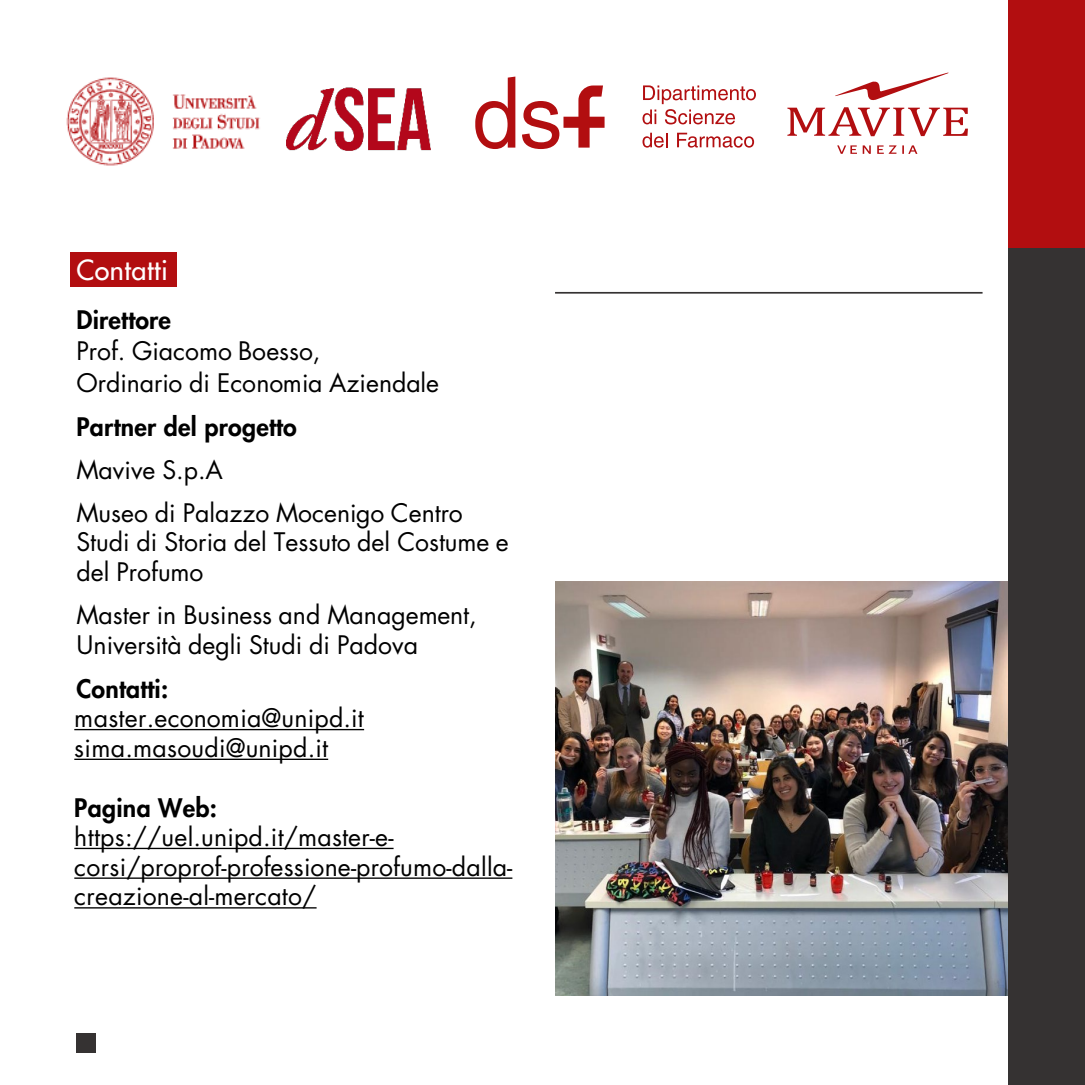
<style>
.page{position:relative;width:1085px;height:1085px;background:#fff}
.page>*{position:absolute;margin:0;border:0;box-sizing:border-box;transform-origin:0 0}
.t1{font:500 27px "Futura Std";letter-spacing:.02em;color:#fff}
.t2{font:24.75px/29.7px "Futura Std";letter-spacing:.005em;color:#000}
.t3{font:800 24.75px "Futura Std";letter-spacing:.01em;color:#000}
</style>
<div class="page">
<img style="left:66px;top:77px;width:194px;height:89px">
<img style="left:556px;top:581px;width:452px;height:414px">
<div style="left:1008px;top:248px;width:76px;height:836px;background:#353232"></div>
<div style="left:1008px;top:0;width:76px;height:248px;background:#b20e10"></div>
<hr style="left:555px;top:292px;width:427px;height:2px;background:#353232">
<div style="left:70px;top:252px;width:107px;height:34px;background:#b20e10"></div>
<svg style="left:74px;top:729px;width:290px;height:1px"></svg>
<svg style="left:74px;top:758px;width:254px;height:2px"></svg>
<svg style="left:74px;top:847px;width:319px;height:2px"></svg>
<svg style="left:74px;top:877px;width:438px;height:2px"></svg>
<svg style="left:74px;top:907px;width:242px;height:1px"></svg>
<div style="left:76px;top:1033px;width:20px;height:19px;background:#353232"></div>
<svg style="left:837px;top:145px;width:80px;height:9px"></svg>
<svg style="left:787px;top:107px;width:181px;height:29px"></svg>
<svg style="left:835px;top:72px;width:114px;height:29px"></svg>
<img style="left:286px;top:87px;width:145px;height:64px">
<svg style="left:642px;top:85px;width:114px;height:39px"></svg>
<svg style="left:642px;top:133px;width:25px;height:15px"></svg>
<svg style="left:677px;top:133px;width:77px;height:15px"></svg>
<svg style="left:475px;top:77px;width:40px;height:72px"></svg>
<svg style="left:522px;top:85px;width:82px;height:64px"></svg>
<p class="t1" style="left:76px;top:253px;width:93px">Contatti</p>
<p class="t3" style="left:76px;top:304px;width:96px">Direttore</p>
<p class="t2" style="left:76px;top:336px;width:245px">Prof. Giacomo Boesso,</p>
<p class="t2" style="left:76px;top:368px;width:364px">Ordinario di Economia Aziendale</p>
<p class="t3" style="left:76px;top:411px;width:222px">Partner del progetto</p>
<p class="t2" style="left:76px;top:455px;width:148px">Mavive S.p.A</p>
<p class="t2" style="left:76px;top:498px;width:434px">Museo di Palazzo Mocenigo Centro<br>Studi di Storia del Tessuto del Costume e del Profumo</p>
<p class="t2" style="left:76px;top:601px;width:402px">Master in Business and Management,<br>Università degli Studi di Padova</p>
<p class="t3" style="left:76px;top:673px;width:93px">Contatti:</p>
<p class="t2" style="left:74px;top:703px;width:291px">master.economia@unipd.it</p>
<p class="t2" style="left:74px;top:733px;width:255px">sima.masoudi@unipd.it</p>
<p class="t3" style="left:74px;top:792px;width:144px">Pagina Web:</p>
<p class="t2" style="left:74px;top:822px;width:439px">https://uel.unipd.it/master-e&shy;corsi/proprof-professione-profumo-dalla&shy;creazione-al-mercato/</p>
</div>
